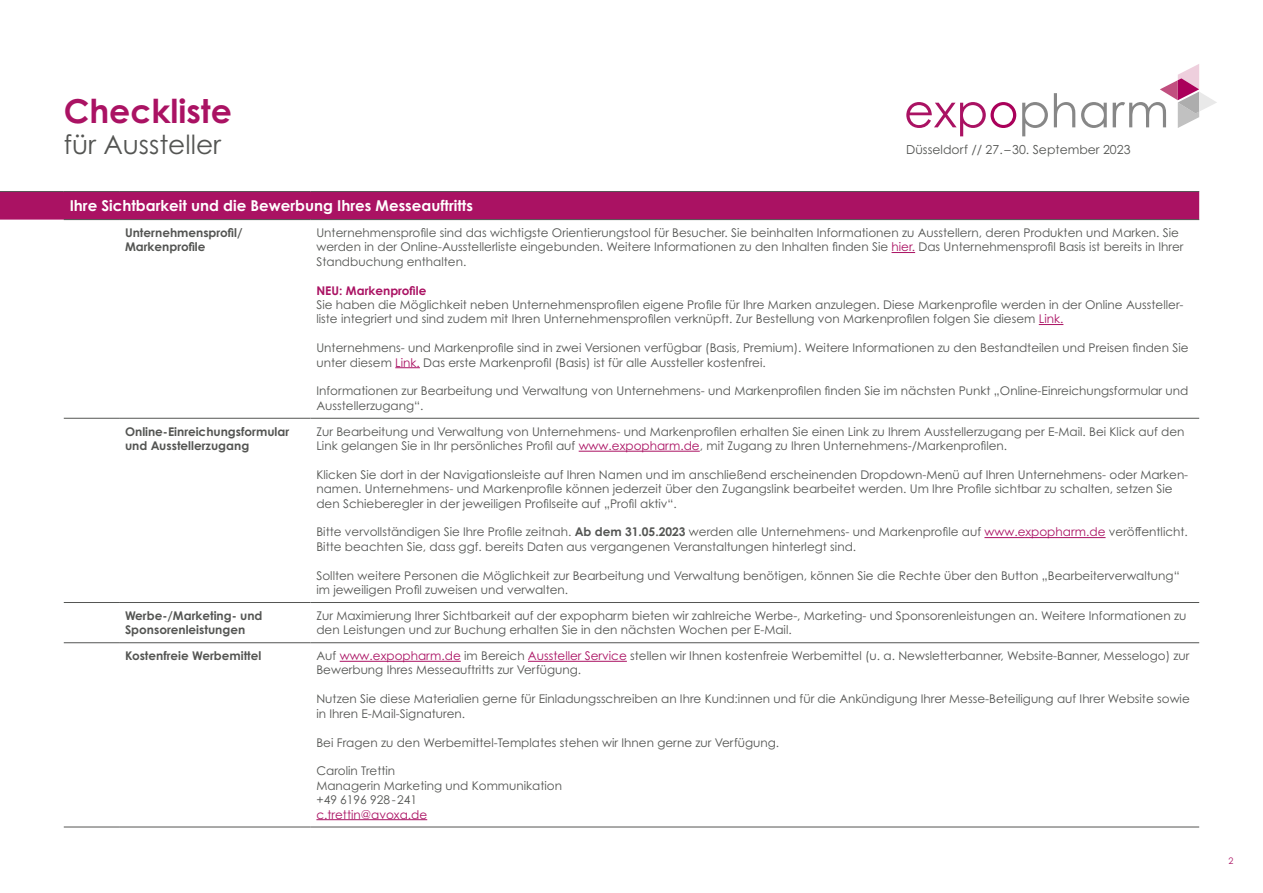
<style>
.page{position:relative;width:1263px;height:893px;background:#fff}
.page>*{position:absolute;margin:0;border:0;box-sizing:border-box;transform-origin:0 0}
.t1{font:700 33px "Century Gothic Pro";color:#aa1263}
.t2{font:26.4px "Century Gothic Pro";color:#545553}
.t3{font:700 15px "Century Gothic Pro";color:#fff}
.t4{font:12.45px "Century Gothic Pro";color:#545553}
.t5{font:12px/14.4px "Century Gothic Pro";color:#545553}
.t6{font:700 12px/14.4px "Century Gothic Pro";color:#545553}
.t7{font:700 12px "Century Gothic Pro";color:#aa1263}
.t8{font:9px "Century Gothic Pro";color:#aa1263}
.s1{color:#aa1263}
.s2{font-weight:700}
</style>
<div class="page">
<svg style="left:906px;top:102px;width:110px;height:34px"></svg>
<svg style="left:1022px;top:102px;width:26px;height:34px"></svg>
<svg style="left:1054px;top:93px;width:21px;height:34px"></svg>
<svg style="left:1081px;top:102px;width:26px;height:26px"></svg>
<svg style="left:1113px;top:64px;width:104px;height:64px"></svg>
<div style="left:0;top:192px;width:1199px;height:28px;background:#aa1263"></div>
<hr style="left:0;top:191px;width:64px;height:1px;background:#545553">
<hr style="left:64px;top:191px;width:55px;height:1px;background:#545553">
<hr style="left:119px;top:191px;width:191px;height:1px;background:#545553">
<hr style="left:310px;top:191px;width:889px;height:1px;background:#545553">
<hr style="left:64px;top:219px;width:55px;height:1px;background:#545553">
<hr style="left:119px;top:219px;width:191px;height:1px;background:#545553">
<hr style="left:310px;top:219px;width:889px;height:1px;background:#545553">
<hr style="left:64px;top:418px;width:55px;height:1px;background:#545553">
<hr style="left:119px;top:418px;width:191px;height:1px;background:#545553">
<hr style="left:310px;top:418px;width:889px;height:1px;background:#545553">
<hr style="left:64px;top:602px;width:55px;height:1px;background:#545553">
<hr style="left:119px;top:602px;width:191px;height:1px;background:#545553">
<hr style="left:310px;top:602px;width:889px;height:1px;background:#545553">
<hr style="left:64px;top:642px;width:55px;height:1px;background:#545553">
<hr style="left:119px;top:642px;width:191px;height:1px;background:#545553">
<hr style="left:310px;top:642px;width:889px;height:1px;background:#545553">
<hr style="left:64px;top:827px;width:55px;height:1px;background:#545553">
<hr style="left:119px;top:827px;width:191px;height:1px;background:#545553">
<hr style="left:310px;top:827px;width:889px;height:1px;background:#545553">
<svg style="left:891px;top:252px;width:24px;height:1px"></svg>
<svg style="left:1039px;top:324px;width:24px;height:1px"></svg>
<svg style="left:395px;top:367px;width:25px;height:1px"></svg>
<hr style="left:579px;top:451px;width:121px;height:1px;background:#aa1263">
<hr style="left:984px;top:537px;width:121px;height:1px;background:#aa1263">
<hr style="left:340px;top:661px;width:121px;height:1px;background:#aa1263">
<hr style="left:528px;top:661px;width:99px;height:1px;background:#aa1263">
<hr style="left:316px;top:819px;width:111px;height:1px;background:#aa1263">
<h1 class="t1" style="left:64px;top:90px;width:170px">Checkliste</h1>
<h2 class="t2" style="left:64px;top:129px;width:159px">für Aussteller</h2>
<p class="t4" style="left:906px;top:142px;width:226px">Düsseldorf // 27.–30. September 2023</p>
<p class="t3" style="left:70px;top:196px;width:405px">Ihre Sichtbarkeit und die Bewerbung Ihres Messeauftritts</p>
<p class="t6" style="left:125px;top:225px;width:119px">Unternehmensprofil/</p>
<p class="t6" style="left:125px;top:240px;width:82px">Markenprofile</p>
<p class="t5" style="left:316px;top:225px;width:869px">Unternehmensprofile sind das wichtigste Orientierungstool für Besucher. Sie beinhalten Informationen zu Ausstellern, deren Produkten und Marken. Sie werden in der Online-Ausstellerliste eingebunden. Weitere Informationen zu den Inhalten finden Sie <span class="s1">hier.</span> Das Unternehmensprofil Basis ist bereits in Ihrer<br>Standbuchung enthalten.</p>
<p class="t7" style="left:316px;top:283px;width:111px">NEU: Markenprofile</p>
<p class="t5" style="left:316px;top:297px;width:869px">Sie haben die Möglichkeit neben Unternehmensprofilen eigene Profile für Ihre Marken anzulegen. Diese Markenprofile werden in der Online Aussteller&shy;liste integriert und sind zudem mit Ihren Unternehmensprofilen verknüpft. Zur Bestellung von Markenprofilen folgen Sie diesem <span class="s1">Link.</span></p>
<p class="t5" style="left:316px;top:340px;width:874px">Unternehmens- und Markenprofile sind in zwei Versionen verfügbar (Basis, Premium). Weitere Informationen zu den Bestandteilen und Preisen finden Sie unter diesem <span class="s1">Link.</span> Das erste Markenprofil (Basis) ist für alle Aussteller kostenfrei.</p>
<p class="t5" style="left:316px;top:384px;width:873px">Informationen zur Bearbeitung und Verwaltung von Unternehmens- und Markenprofilen finden Sie im nächsten Punkt „Online-Einreichungsformular und<br>Ausstellerzugang“.</p>
<p class="t6" style="left:125px;top:424px;width:166px">Online-Einreichungsformular und Ausstellerzugang</p>
<p class="t5" style="left:316px;top:424px;width:869px">Zur Bearbeitung und Verwaltung von Unternehmens- und Markenprofilen erhalten Sie einen Link zu Ihrem Ausstellerzugang per E-Mail. Bei Klick auf den<br>Link gelangen Sie in Ihr persönliches Profil auf <span class="s1">www.expopharm.de</span>, mit Zugang zu Ihren Unternehmens-/Markenprofilen.</p>
<p class="t5" style="left:316px;top:467px;width:873px">Klicken Sie dort in der Navigationsleiste auf Ihren Namen und im anschließend erscheinenden Dropdown-Menü auf Ihren Unternehmens- oder Marken&shy;namen. Unternehmens- und Markenprofile können jederzeit über den Zugangslink bearbeitet werden. Um Ihre Profile sichtbar zu schalten, setzen Sie den Schieberegler in der jeweiligen Profilseite auf „Profil aktiv“.</p>
<p class="t5" style="left:316px;top:525px;width:873px">Bitte vervollständigen Sie Ihre Profile zeitnah. <span class="s2">Ab dem 31.05.2023</span> werden alle Unternehmens- und Markenprofile auf <span class="s1">www.expopharm.de</span> veröffentlicht.<br>Bitte beachten Sie, dass ggf. bereits Daten aus vergangenen Veranstaltungen hinterlegt sind.</p>
<p class="t5" style="left:316px;top:568px;width:865px">Sollten weitere Personen die Möglichkeit zur Bearbeitung und Verwaltung benötigen, können Sie die Rechte über den Button „Bearbeiterverwaltung“ im jeweiligen Profil zuweisen und verwalten.</p>
<p class="t6" style="left:125px;top:608px;width:139px">Werbe-/Marketing- und<br>Sponsorenleistungen</p>
<p class="t5" style="left:316px;top:608px;width:871px">Zur Maximierung Ihrer Sichtbarkeit auf der expopharm bieten wir zahlreiche Werbe-, Marketing- und Sponsorenleistungen an. Weitere Informationen zu den Leistungen und zur Buchung erhalten Sie in den nächsten Wochen per E-Mail.</p>
<p class="t6" style="left:125px;top:648px;width:138px">Kostenfreie Werbemittel</p>
<p class="t5" style="left:316px;top:648px;width:875px">Auf <span class="s1">www.expopharm.de</span> im Bereich <span class="s1">Aussteller Service</span> stellen wir Ihnen kostenfreie Werbemittel (u. a. Newsletterbanner, Website-Banner, Messelogo) zur<br>Bewerbung Ihres Messeauftritts zur Verfügung.</p>
<p class="t5" style="left:316px;top:692px;width:875px">Nutzen Sie diese Materialien gerne für Einladungsschreiben an Ihre Kund:innen und für die Ankündigung Ihrer Messe-Beteiligung auf Ihrer Website sowie in Ihren E-Mail-Signaturen.</p>
<p class="t5" style="left:316px;top:735px;width:464px">Bei Fragen zu den Werbemittel-Templates stehen wir Ihnen gerne zur Verfügung.</p>
<p class="t5" style="left:316px;top:764px;width:247px">Carolin Trettin<br>Managerin Marketing und Kommunikation +49 6196 928-241<br><span class="s1">c.trettin@avoxa.de</span></p>
<p class="t8" style="left:1228px;top:856px;width:6px">2</p>
</div>
